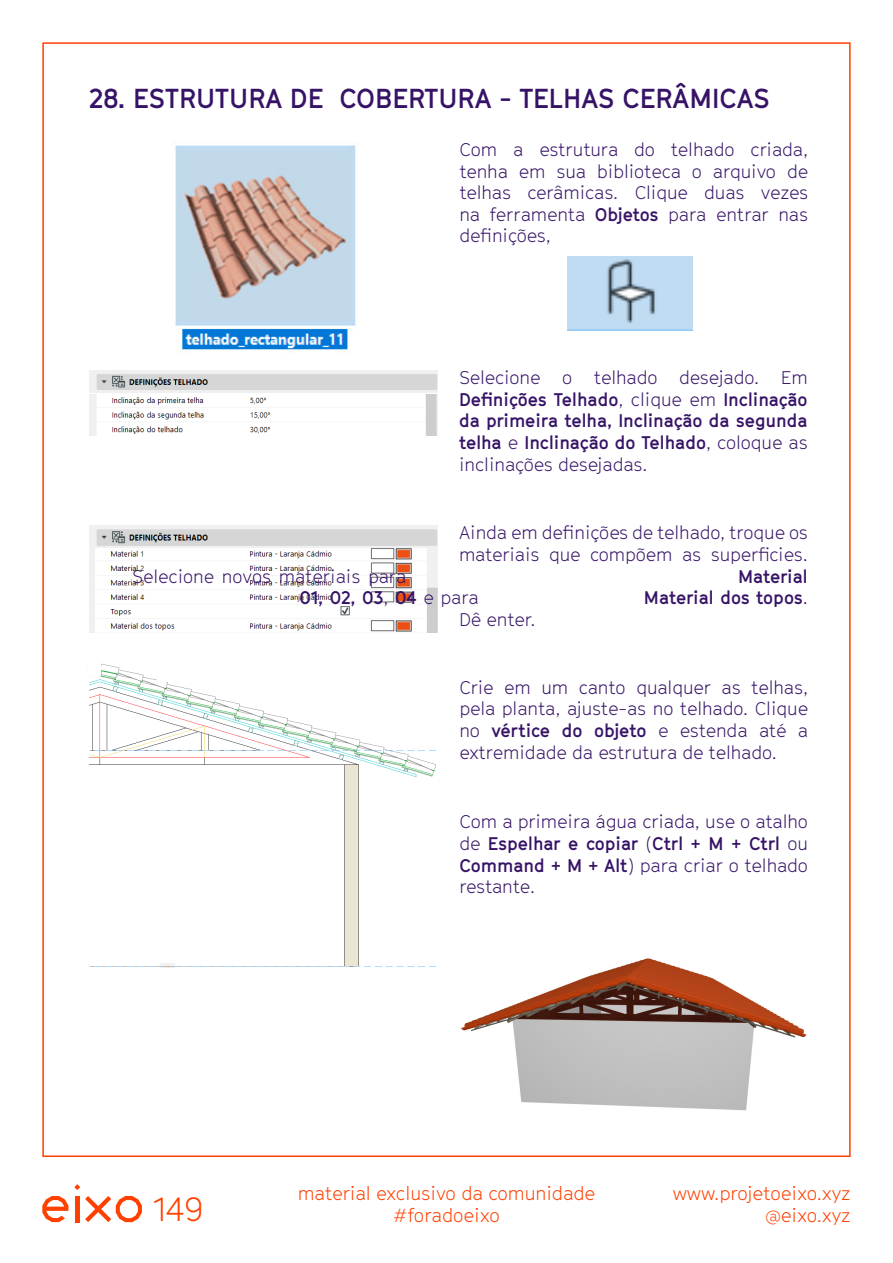
<style>
.page{position:relative;width:893px;height:1263px;background:#fff}
.page>*{position:absolute;margin:0;border:0;box-sizing:border-box;transform-origin:0 0}
.t1{font:300 33px "GT Cinetype";color:#ff4000}
.t2{font:700 27px "GT Cinetype";color:#361366}
.t3{font:300 18.6px/22.4px "GT Cinetype";color:#ff4000;text-align:right}
.t4{font:300 18px/21.6px "GT Cinetype";color:#361366;text-align:justify}
.t5{font:700 18px/21.6px "GT Cinetype";color:#361366;text-align:justify}
.s1{font-weight:700}
.s2{font-weight:300}
</style>
<div class="page">
<img style="left:175px;top:145px;width:181px;height:207px">
<img style="left:89px;top:371px;width:349px;height:21px">
<img style="left:568px;top:257px;width:124px;height:73px">
<img style="left:89px;top:394px;width:349px;height:42px">
<img style="left:89px;top:526px;width:349px;height:107px">
<img style="left:89px;top:663px;width:347px;height:305px">
<img style="left:379px;top:838px;width:57px;height:125px">
<img style="left:157px;top:663px;width:279px;height:18px">
<img style="left:89px;top:673px;width:12px;height:7px">
<img style="left:89px;top:663px;width:12px;height:10px">
<img style="left:461px;top:958px;width:346px;height:153px">
<svg style="left:42px;top:1196px;width:26px;height:26px"></svg>
<svg style="left:74px;top:1184px;width:6px;height:6px"></svg>
<hr style="left:75px;top:1196px;width:4px;height:26px;background:#ff4000">
<svg style="left:85px;top:1196px;width:57px;height:26px"></svg>
<p class="t2" style="left:89px;top:82px;width:682px">28. ESTRUTURA DE COBERTURA - TELHAS CERÂMICAS</p>
<p class="t4" style="left:459px;top:139px;width:350px">Com a estrutura do telhado criada, tenha em sua biblioteca o arquivo de telhas cerâmicas. Clique duas vezes na ferramenta <span class="s1">Objetos</span> para entrar nas defnições,</p>
<p class="t5" style="left:459px;top:367px;width:350px"><span class="s2">Selecione o telhado desejado. Em </span>Defnições Telhado<span class="s2">, clique em</span> Inclinação da primeira telha, Inclinação da segunda telha <span class="s2">e</span> Inclinação do Telhado<span class="s2">, coloque as inclinações desejadas.</span></p>
<p class="t4" style="left:459px;top:522px;width:350px">Ainda em defnições de telhado, troque os materiais que compõem as superfcies.</p>
<p class="t4" style="left:132px;top:565px;width:276px">Selecione novos materiais para</p>
<p class="t5" style="left:738px;top:565px;width:71px">Material</p>
<p class="t5" style="left:300px;top:587px;width:181px">01, 02, 03<span class="s2">,</span> 04 <span class="s2">e para</span></p>
<p class="t5" style="left:644px;top:587px;width:165px">Material dos topos<span class="s2">.</span></p>
<p class="t4" style="left:459px;top:608px;width:78px">Dê enter.</p>
<p class="t4" style="left:459px;top:676px;width:350px">Crie em um canto qualquer as telhas, pela planta, ajuste-as no telhado. Clique no <span class="s1">vértice do objeto</span> e estenda até a extremidade da estrutura de telhado.</p>
<p class="t4" style="left:459px;top:811px;width:350px">Com a primeira água criada, use o atalho de <span class="s1">Espelhar e copiar</span> (<span class="s1">Ctrl + M + Ctrl</span> ou <span class="s1">Command + M + Alt</span>) para criar o telhado restante.</p>
<h1 class="t1" style="left:153px;top:1190px;width:52px">149</h1>
<p class="t3" style="left:298px;top:1182px;width:299px;text-align:center">material exclusivo da comunidade #foradoeixo</p>
<p class="t3" style="left:673px;top:1182px;width:179px">www.projetoeixo.xyz @eixo.xyz</p>
</div>
